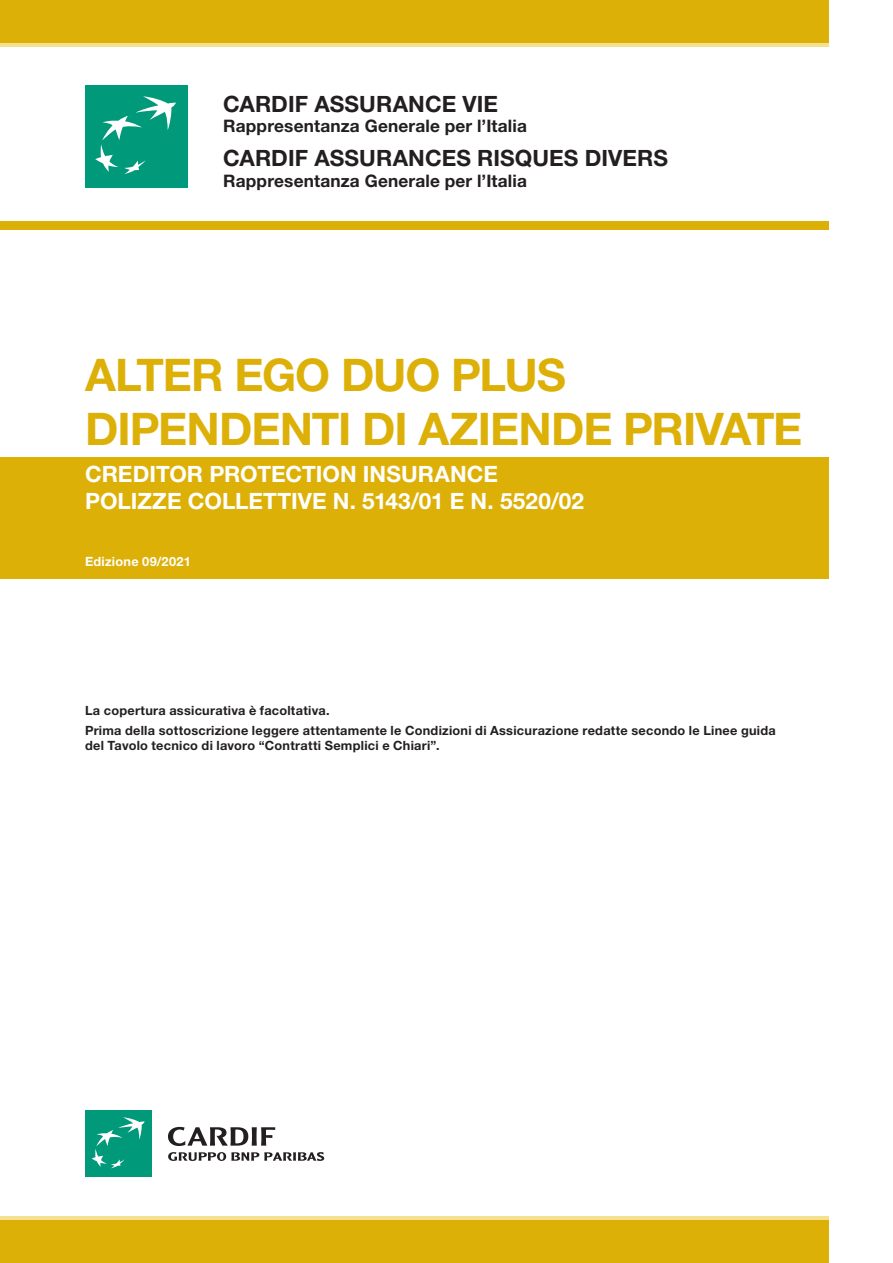
<style>
.page{position:relative;width:893px;height:1263px;background:#fff}
.page>*{position:absolute;margin:0;border:0;box-sizing:border-box;transform-origin:0 0}
.t1{font:700 45px/54px "Helvetica Neue LT Std";letter-spacing:-.02em;color:#ddb008}
.t2{font:700 22.5px/27px "Helvetica Neue LT Std";color:#fff}
.t3{font:700 22.5px "Helvetica Neue LT Std";letter-spacing:.005em;color:#231f20}
.t4{font:700 17.25px "Helvetica Neue LT Std";letter-spacing:.01em;color:#231f20}
.t5{font:700 12.75px/19.5px "Helvetica Neue LT Std";letter-spacing:.02em;color:#231f20}
.t6{font:700 12.75px "Helvetica Neue LT Std";letter-spacing:.02em;color:#fff}
</style>
<div class="page">
<div style="left:0;top:0;width:829px;height:47px;background:#f4e18f"></div>
<div style="left:0;top:1216px;width:829px;height:47px;background:#f4e18f"></div>
<div style="left:0;top:0;width:829px;height:43px;background:#ddb008"></div>
<div style="left:0;top:221px;width:829px;height:9px;background:#ddb008"></div>
<div style="left:0;top:457px;width:829px;height:121px;background:#ddb008"></div>
<div style="left:0;top:1220px;width:829px;height:43px;background:#ddb008"></div>
<div style="left:85px;top:85px;width:102px;height:102px;background:#00997a"></div>
<svg style="left:95px;top:96px;width:81px;height:78px"></svg>
<div style="left:85px;top:1110px;width:67px;height:67px;background:#00997a"></div>
<svg style="left:92px;top:1117px;width:53px;height:51px"></svg>
<svg style="left:168px;top:1152px;width:156px;height:9px"></svg>
<svg style="left:168px;top:1127px;width:107px;height:19px"></svg>
<h2 class="t3" style="left:223px;top:90px;width:276px">CARDIF ASSURANCE VIE</h2>
<h3 class="t4" style="left:223px;top:116px;width:305px">Rappresentanza Generale per l’Italia</h3>
<h2 class="t3" style="left:223px;top:144px;width:446px">CARDIF ASSURANCES RISQUES DIVERS</h2>
<h3 class="t4" style="left:223px;top:170px;width:305px">Rappresentanza Generale per l’Italia</h3>
<h1 class="t1" style="left:85px;top:347px;width:719px">ALTER EGO DUO PLUS<br>DIPENDENTI DI AZIENDE PRIVATE</h1>
<h2 class="t2" style="left:85px;top:460px;width:500px">CREDITOR PROTECTION INSURANCE<br>POLIZZE COLLETTIVE N. 5143/01 E N. 5520/02</h2>
<p class="t6" style="left:85px;top:554px;width:107px">Edizione 09/2021</p>
<p class="t5" style="left:85px;top:700px;width:692px">La copertura assicurativa è facoltativa.<br>Prima della sottoscrizione leggere attentamente le Condizioni di Assicurazione redatte secondo le Linee guida</p>
<p class="t5" style="left:85px;top:735px;width:356px">del Tavolo tecnico di lavoro “Contratti Semplici e Chiari”.</p>
</div>
